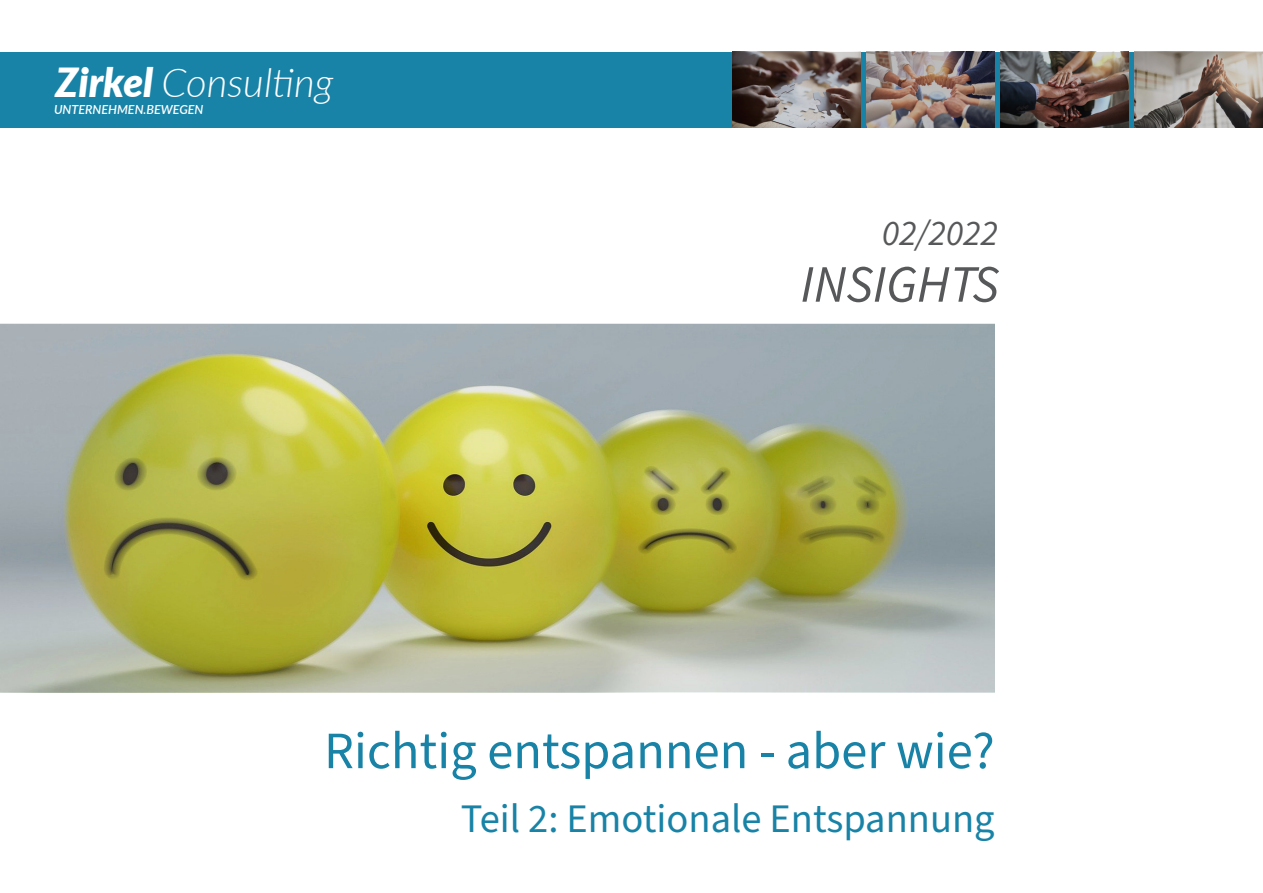
<style>
.page{position:relative;width:1263px;height:893px;background:#fff}
.page>*{position:absolute;margin:0;border:0;box-sizing:border-box;transform-origin:0 0}
.t1{font:52.5px "Source Sans Pro";color:#1883a7}
.t2{font:italic 52.5px "Source Sans Pro";color:#57585a}
.t3{font:40.5px "Source Sans Pro";color:#1883a7}
.t4{font:italic 300 40.05px "Lato";color:#fff}
.t5{font:italic 36px "Source Sans Pro";color:#57585a}
.t6{font:italic 600 12.45px "Lato";color:#fff}
.s1{font-weight:900}
</style>
<div class="page">
<div style="left:0;top:52px;width:1263px;height:76px;background:#1883a7"></div>
<svg style="left:732px;top:52px;width:128px;height:76px;background:#6d615f"></svg>
<svg style="left:1135px;top:52px;width:128px;height:76px;background:#8f867e"></svg>
<img style="left:1000px;top:52px;width:129px;height:76px">
<img style="left:866px;top:52px;width:129px;height:76px">
<img style="left:0;top:323px;width:995px;height:369px">
<p class="t4" style="left:56px;top:55px;width:279px"><span class="s1">Zirkel</span> Consulting</p>
<p class="t6" style="left:54px;top:100px;width:151px">UNTERNEHMEN.BEWEGEN</p>
<p class="t5" style="left:882px;top:210px;width:117px">02/2022</p>
<p class="t2" style="left:800px;top:251px;width:200px">INSIGHTS</p>
<p class="t1" style="left:324px;top:716px;width:672px">Richtig entspannen - aber wie?</p>
<p class="t3" style="left:461px;top:791px;width:535px">Teil 2: Emotionale Entspannung</p>
</div>
